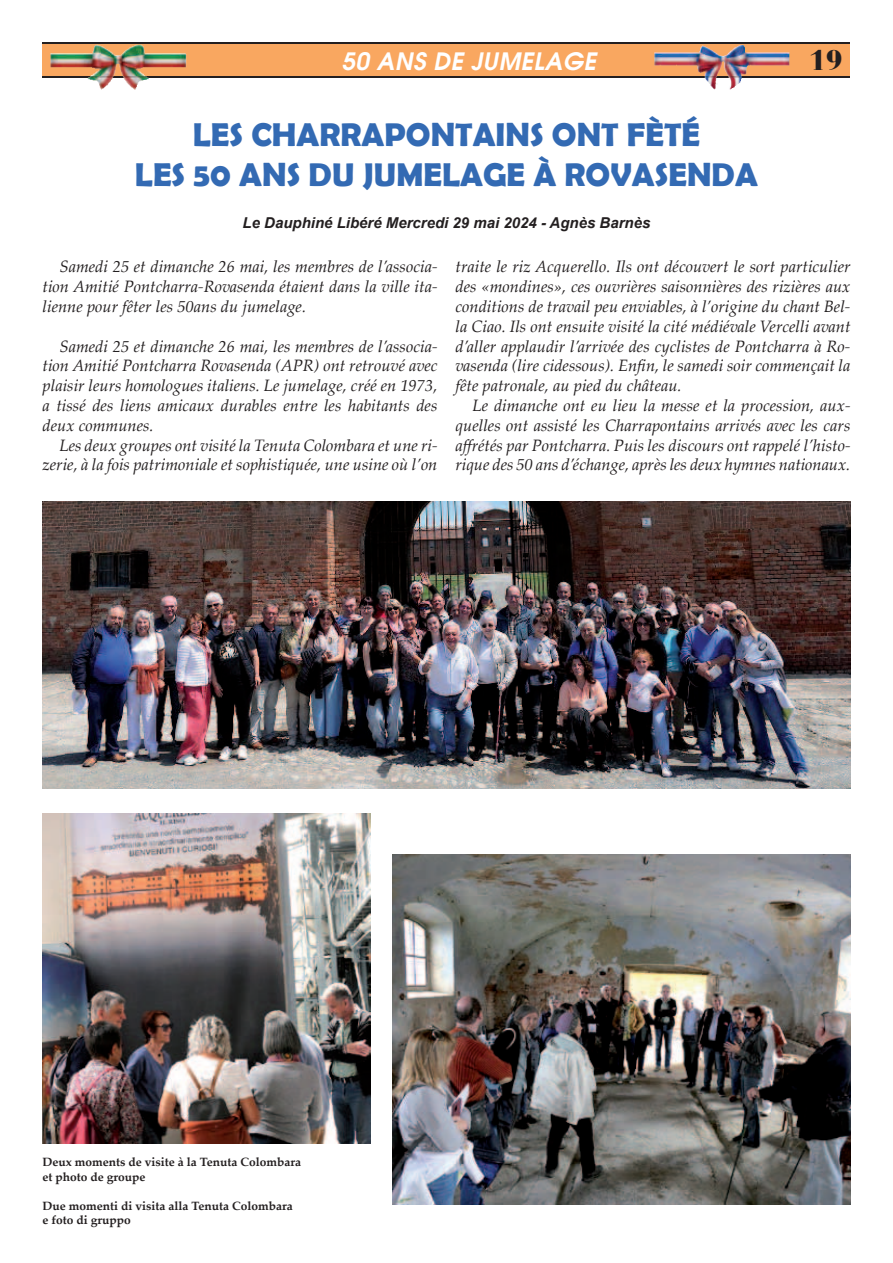
<style>
.page{position:relative;width:893px;height:1263px;background:#fff}
.page>*{position:absolute;margin:0;border:0;box-sizing:border-box;transform-origin:0 0}
.t1{font:700 33px/39.6px "Berlin Sans FB Demi";color:#336ab3;text-align:center}
.t2{font:900 30px "Bauer Bodoni BT";color:#231f20}
.t3{font:24px "Avalon";letter-spacing:.02em;color:#fff}
.t4{font:italic 16.5px/19.8px "Palatino Linotype";color:#231f20;text-align:justify}
.t5{font:italic 700 15px "Arial";color:#231f20}
.t6{font:700 12px/14.4px "Palatino Linotype";color:#231f20}
</style>
<div class="page">
<div style="left:43px;top:44px;width:807px;height:34px;background:#f9a760"></div>
<hr style="left:43px;top:77px;width:807px;height:1px;background:#231f20">
<hr style="left:43px;top:43px;width:807px;height:1px;background:#231f20">
<img style="left:705px;top:77px;width:37px;height:12px">
<img style="left:654px;top:45px;width:135px;height:32px">
<img style="left:88px;top:77px;width:61px;height:13px">
<img style="left:50px;top:45px;width:136px;height:32px">
<img style="left:393px;top:855px;width:457px;height:349px">
<img style="left:43px;top:502px;width:807px;height:287px">
<img style="left:43px;top:813px;width:327px;height:330px">
<h3 class="t3" style="left:341px;top:45px;width:256px">50 ANS DE JUMELAGE</h3>
<h2 class="t2" style="left:809px;top:41px;width:35px">19</h2>
<h1 class="t1" style="left:135px;top:114px;width:625px">LES CHARRAPONTAINS ONT FÈTÉ<br>LES 50 ANS DU JUMELAGE À ROVASENDA</h1>
<p class="t5" style="left:243px;top:213px;width:409px">Le Dauphiné Libéré Mercredi 29 mai 2024 - Agnès Barnès</p>
<p class="t4" style="left:43px;top:256px;width:396px;text-indent:17px">Samedi 25 et dimanche 26 mai, les membres de l’associa&shy;tion Amitié Pontcharra-Rovasenda étaient dans la ville ita&shy;lienne pour fêter les 50ans du jumelage.</p>
<p class="t4" style="left:43px;top:335px;width:396px;text-indent:17px">Samedi 25 et dimanche 26 mai, les membres de l’associa&shy;tion Amitié Pontcharra Rovasenda (APR) ont retrouvé avec plaisir leurs homologues italiens. Le jumelage, créé en 1973, a tissé des liens amicaux durables entre les habitants des deux communes.</p>
<p class="t4" style="left:43px;top:434px;width:396px;text-align:right">Les deux groupes ont visité la Tenuta Colombara et une ri&shy;zerie, à la fois patrimoniale et sophistiquée, une usine où l’on</p>
<p class="t4" style="left:455px;top:256px;width:396px">traite le riz Acquerello. Ils ont découvert le sort particulier des «mondines», ces ouvrières saisonnières des rizières aux conditions de travail peu enviables, à l’origine du chant Bel&shy;la Ciao. Ils ont ensuite visité la cité médiévale Vercelli avant d’aller applaudir l’arrivée des cyclistes de Pontcharra à Ro&shy;vasenda (lire ci dessous). Enfin, le samedi soir commençait la fête patronale, au pied du château.</p>
<p class="t4" style="left:455px;top:395px;width:396px;text-indent:17px">Le dimanche ont eu lieu la messe et la procession, aux&shy;quelles ont assisté les Charrapontains arrivés avec les cars affrétés par Pontcharra. Puis les discours ont rappelé l’histo&shy;rique des 50 ans d’échange, après les deux hymnes nationaux.</p>
<p class="t6" style="left:43px;top:1154px;width:260px">Deux moments de visite à la Tenuta Colombara et photo de groupe</p>
<p class="t6" style="left:43px;top:1198px;width:252px">Due momenti di visita alla Tenuta Colombara e foto di gruppo</p>
</div>
